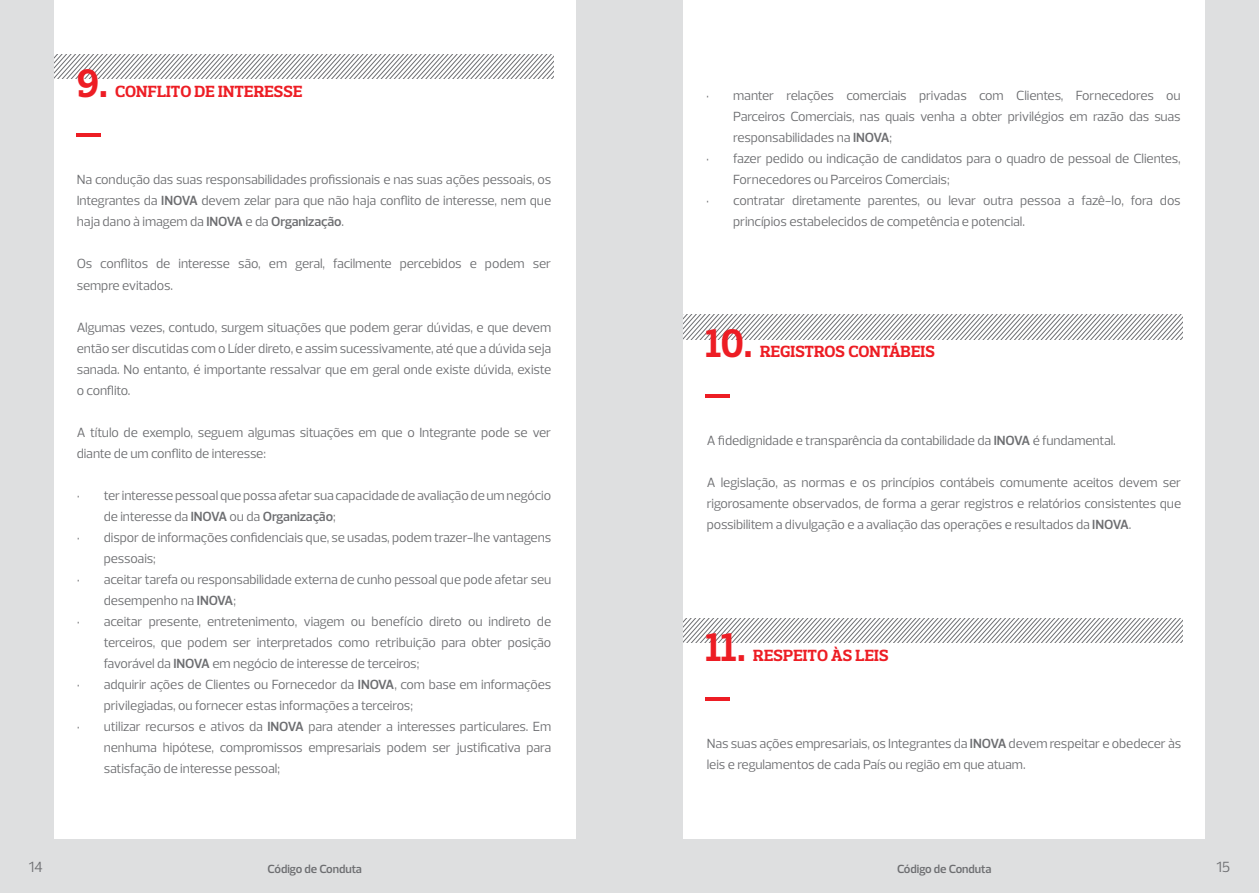
<style>
.page{position:relative;width:1259px;height:893px;background:#fff}
.page>*{position:absolute;margin:0;border:0;box-sizing:border-box;transform-origin:0 0}
.t1{font:40.5px "Odebrecht Slab";color:#ed1d24}
.t2{font:16.5px "Odebrecht Slab";color:#ed1d24}
.t3{font:15px "Odebrecht Sans";color:#6d6e71}
.t4{font:13.5px/21px "Odebrecht Sans";letter-spacing:-.005em;color:#6d6e71}
.t5{font:700 12px "Odebrecht Sans";letter-spacing:-.005em;color:#6d6e71}
.s1{font-weight:700}
</style>
<div class="page">
<div style="left:0;top:0;width:629px;height:893px;background:#dedfe0"></div>
<div style="left:629px;top:0;width:630px;height:893px;background:#dedfe0"></div>
<div style="left:54px;top:0;width:521px;height:839px;background:#fff"></div>
<div style="left:683px;top:0;width:522px;height:839px;background:#fff"></div>
<svg style="left:54px;top:54px;width:499px;height:25px"></svg>
<hr style="left:77px;top:133px;width:24px;height:4px;background:#ed1d24">
<svg style="left:683px;top:315px;width:499px;height:24px"></svg>
<svg style="left:683px;top:618px;width:499px;height:25px"></svg>
<hr style="left:706px;top:394px;width:24px;height:3px;background:#ed1d24">
<hr style="left:706px;top:697px;width:24px;height:4px;background:#ed1d24">
<h1 class="t1" style="left:77px;top:58px;width:32px">9.</h1>
<p class="t2" style="left:115px;top:81px;width:189px">CONFLITO DE INTERESSE</p>
<p class="t4" style="left:77px;top:170px;width:476px;text-align:justify">Na condução das suas responsabilidades profissionais e nas suas ações pessoais, os Integrantes da <span class="s1">INOVA</span> devem zelar para que não haja conflito de interesse, nem que haja dano à imagem da <span class="s1">INOVA</span> e da <span class="s1">Organização</span>.</p>
<p class="t4" style="left:77px;top:254px;width:476px">Os conflitos de interesse são, em geral, facilmente percebidos e podem ser sempre evitados.</p>
<p class="t4" style="left:77px;top:317px;width:476px;text-align:justify">Algumas vezes, contudo, surgem situações que podem gerar dúvidas, e que devem então ser discutidas com o Líder direto, e assim sucessivamente, até que a dúvida seja sanada. No entanto, é importante ressalvar que em geral onde existe dúvida, existe o conflito.</p>
<p class="t4" style="left:77px;top:422px;width:476px">A título de exemplo, seguem algumas situações em que o Integrante pode se ver diante de um conflito de interesse:</p>
<p class="t4" style="left:104px;top:485px;width:449px;text-indent:-27px">• ter interesse pessoal que possa afetar sua capacidade de avaliação de um negócio de interesse da <span class="s1">INOVA</span> ou da <span class="s1">Organização</span>;</p>
<p class="t4" style="left:104px;top:527px;width:449px;text-indent:-27px">• dispor de informações confidenciais que, se usadas, podem trazer-lhe vantagens pessoais;</p>
<p class="t4" style="left:104px;top:569px;width:449px;text-indent:-27px">• aceitar tarefa ou responsabilidade externa de cunho pessoal que pode afetar seu desempenho na <span class="s1">INOVA</span>;</p>
<p class="t4" style="left:104px;top:611px;width:449px;text-align:justify;text-indent:-27px">• aceitar presente, entretenimento, viagem ou benefício direto ou indireto de terceiros, que podem ser interpretados como retribuição para obter posição favorável da <span class="s1">INOVA</span> em negócio de interesse de terceiros;</p>
<p class="t4" style="left:104px;top:674px;width:449px;text-indent:-27px">• adquirir ações de Clientes ou Fornecedor da <span class="s1">INOVA</span>, com base em informações privilegiadas, ou fornecer estas informações a terceiros;</p>
<p class="t4" style="left:104px;top:716px;width:449px;text-align:justify;text-indent:-27px">• utilizar recursos e ativos da <span class="s1">INOVA</span> para atender a interesses particulares. Em nenhuma hipótese, compromissos empresariais podem ser justificativa para satisfação de interesse pessoal;</p>
<p class="t4" style="left:733px;top:85px;width:449px;text-align:justify;text-indent:-27px">• manter relações comerciais privadas com Clientes, Fornecedores ou Parceiros Comerciais, nas quais venha a obter privilégios em razão das suas responsabilidades na <span class="s1">INOVA</span>;</p>
<p class="t4" style="left:733px;top:148px;width:449px;text-indent:-27px">• fazer pedido ou indicação de candidatos para o quadro de pessoal de Clientes,<br>Fornecedores ou Parceiros Comerciais;</p>
<p class="t4" style="left:733px;top:190px;width:449px;text-indent:-27px">• contratar diretamente parentes, ou levar outra pessoa a fazê-lo, fora dos princípios estabelecidos de competência e potencial.</p>
<h1 class="t1" style="left:706px;top:319px;width:48px">10.</h1>
<p class="t2" style="left:760px;top:342px;width:150px">REGISTROS CONTÁBEIS</p>
<p class="t4" style="left:707px;top:430px;width:410px">A fidedignidade e transparência da contabilidade da <span class="s1">INOVA</span> é fundamental.</p>
<p class="t4" style="left:707px;top:472px;width:476px;text-align:justify">A legislação, as normas e os princípios contábeis comumente aceitos devem ser rigorosamente observados, de forma a gerar registros e relatórios consistentes que possibilitem a divulgação e a avaliação das operações e resultados da <span class="s1">INOVA</span>.</p>
<h1 class="t1" style="left:706px;top:622px;width:41px">11.</h1>
<p class="t2" style="left:753px;top:645px;width:10px">RESPEI</p>
<p class="t2" style="left:807px;top:645px;width:57px">TO ÀS LEIS</p>
<p class="t4" style="left:707px;top:733px;width:476px">Nas suas ações empresariais, os Integrantes da <span class="s1">INOVA</span> devem respeitar e obedecer às leis e regulamentos de cada País ou região em que atuam.</p>
<p class="t3" style="left:28px;top:858px;width:17px">21 4</p>
<p class="t5" style="left:267px;top:861px;width:96px">Código de Conduta</p>
<p class="t5" style="left:897px;top:861px;width:96px">Código de Conduta</p>
<p class="t3" style="left:1216px;top:858px;width:15px">15</p>
</div>
